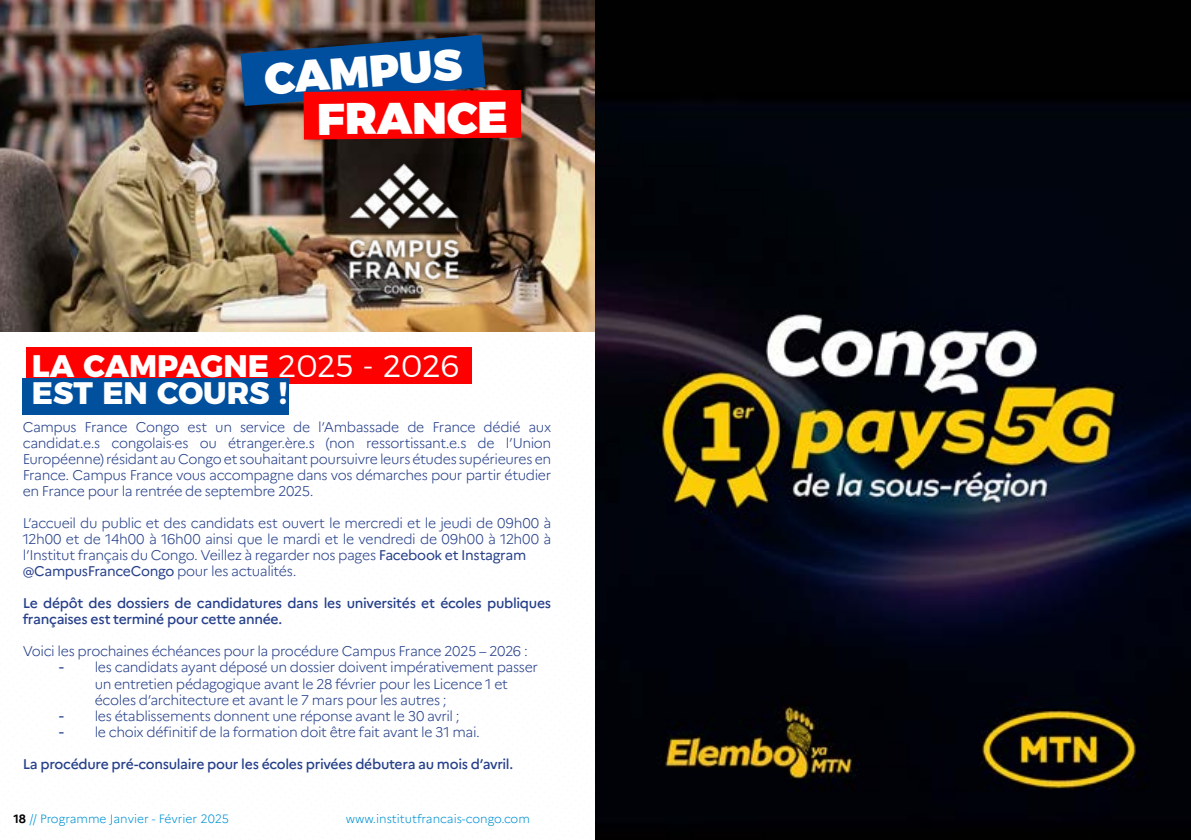
<style>
.page{position:relative;width:1191px;height:840px;background:#fff}
.page>*{position:absolute;margin:0;border:0;box-sizing:border-box;transform-origin:0 0}
.t1{font:900 44.2px "Montserrat";color:#fff}
.t2{font:800 31px/27px "Montserrat";color:#fff}
.t3{font:300 14px/16px "Marianne";letter-spacing:-.03em;color:#253f8a}
.t4{font:500 14px/16px "Marianne";letter-spacing:-.025em;color:#253f8a}
.t5{font:300 12px "Marianne";color:#0092d5}
.s1{font-weight:300}
.s2{font-weight:400}
.s3{font-family:"Arial";font-weight:400;font-size:16px}
.s4{font-weight:700;color:#000}
</style>
<div class="page">
<img style="left:0;top:0;width:595px;height:331px">
<div style="left:26px;top:347px;width:445px;height:36px;background:#f00"></div>
<div style="left:23px;top:378px;width:266px;height:37px;background:#00509e"></div>
<svg style="left:241px;top:35px;width:280px;height:104px;background:#6b2d4c"></svg>
<img style="left:342px;top:154px;width:125px;height:146px">
<img style="left:595px;top:0;width:595px;height:839px">
<h1 class="t1" style="left:261px;top:43px;width:199px;rotate:-5deg">CAMPUS</h1>
<h1 class="t1" style="left:317px;top:81px;width:193px">FRANCE</h1>
<h2 class="t2" style="left:32px;top:350px;width:429px">LA CAMPAGNE <span class="s1">2025 - 2026<br></span>EST EN COURS !</h2>
<p class="t3" style="left:23px;top:419px;width:530px;text-align:justify">Campus France Congo est un service de l’Ambassade de France dédié aux candidat.e.s congolais·es ou étranger.ère.s (non ressortissant.e.s de l’Union Européenne) résidant au Congo et souhaitant poursuivre leurs études supérieures en France. Campus France vous accompagne dans vos démarches pour partir étudier en France pour la rentrée de septembre 2025.</p>
<p class="t3" style="left:23px;top:515px;width:530px">L’accueil du public et des candidats est ouvert le mercredi et le jeudi de 09h00 à 12h00 et de 14h00 à 16h00 ainsi que le mardi et le vendredi de 09h00 à 12h00 à l’Institut français du Congo. Veillez à regarder nos pages <span class="s2">Facebook et Instagram @CampusFranceCongo</span> pour les actualités.</p>
<p class="t4" style="left:23px;top:595px;width:530px">Le dépôt des dossiers de candidatures dans les universités et écoles publiques françaises est terminé pour cette année.</p>
<p class="t3" style="left:23px;top:643px;width:506px">Voici les prochaines échéances pour la procédure Campus France 2025 – 2026 :</p>
<p class="t3" style="left:95px;top:659px;width:445px;text-indent:-36px"><span class="s3">-</span> les candidats ayant déposé un dossier doivent impérativement passer un entretien pédagogique avant le 28 février pour les Licence 1 et écoles d’architecture et avant le 7 mars pour les autres ;</p>
<p class="t3" style="left:59px;top:707px;width:402px"><span class="s3">-</span> les établissements donnent une réponse avant le 30 avril ;</p>
<p class="t3" style="left:59px;top:723px;width:423px"><span class="s3">-</span> le choix définitif de la formation doit être fait avant le 31 mai.</p>
<p class="t4" style="left:23px;top:755px;width:492px">La procédure pré-consulaire pour les écoles privées débutera au mois d’avril.</p>
<p class="t5" style="left:13px;top:810px;width:217px"><span class="s4">18</span> // Programme Janvier - Février 2025</p>
<p class="t5" style="left:346px;top:810px;width:186px">www.institutfrancais-congo.com</p>
</div>
